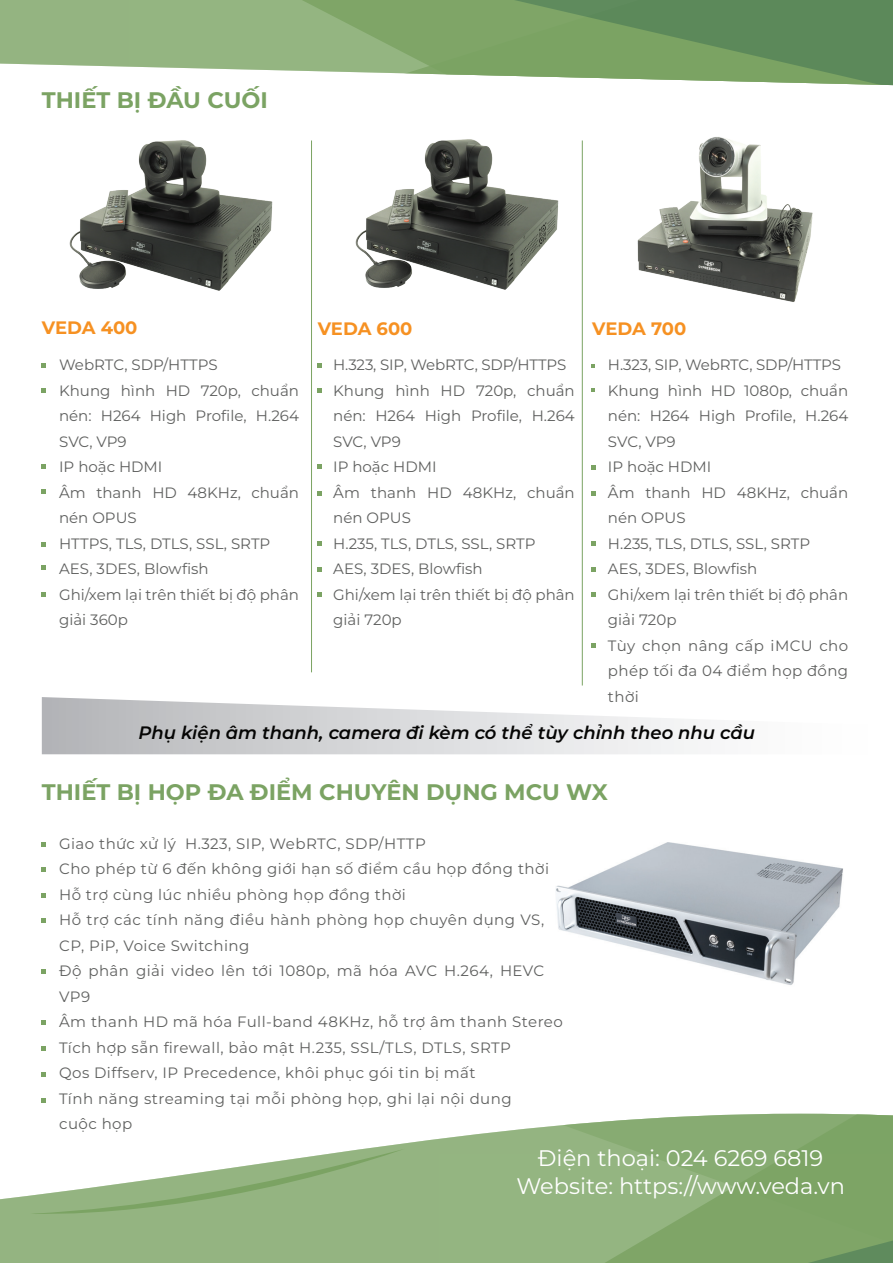
<style>
.page{position:relative;width:893px;height:1263px;background:#fff}
.page>*{position:absolute;margin:0;border:0;box-sizing:border-box;transform-origin:0 0}
.t1{font:22.5px/28.5px "Montserrat";color:#fff;text-align:center}
.t2{font:700 22.5px "Montserrat";color:#7ba363}
.t3{font:italic 600 18px "Montserrat";color:#050504}
.t4{font:700 18px "Montserrat";color:#f69122}
.t5{font:15px/25.5px "Montserrat";color:#606160}
.t6{font:15px/25.5px "Montserrat";letter-spacing:.03em;color:#606160}
</style>
<div class="page">
<div style="left:0;top:1195px;width:276px;height:68px;background:#94b481"></div>
<svg style="left:276px;top:1138px;width:163px;height:125px;background:#a1bd90"></svg>
<svg style="left:439px;top:1114px;width:454px;height:40px;fill:#87ab72"></svg>
<svg style="left:439px;top:1154px;width:454px;height:109px;background:#89ad74"></svg>
<img style="left:556px;top:842px;width:287px;height:143px">
<img style="left:355px;top:139px;width:227px;height:189px">
<svg style="left:31px;top:1149px;width:374px;height:72px"></svg>
<svg style="left:42px;top:697px;width:656px;height:57px"></svg>
<hr style="left:311px;top:140px;width:1px;height:532px;background:#7ba363">
<hr style="left:582px;top:140px;width:1px;height:545px;background:#7ba363">
<img style="left:637px;top:137px;width:176px;height:165px">
<svg style="left:42px;top:364px;width:4px;height:4px"></svg>
<svg style="left:42px;top:542px;width:4px;height:4px"></svg>
<svg style="left:42px;top:490px;width:4px;height:4px"></svg>
<svg style="left:42px;top:465px;width:4px;height:4px"></svg>
<svg style="left:42px;top:389px;width:4px;height:4px"></svg>
<svg style="left:42px;top:566px;width:4px;height:4px"></svg>
<svg style="left:42px;top:592px;width:4px;height:4px"></svg>
<svg style="left:42px;top:842px;width:4px;height:4px"></svg>
<svg style="left:42px;top:1047px;width:4px;height:4px"></svg>
<svg style="left:42px;top:969px;width:4px;height:4px"></svg>
<svg style="left:42px;top:893px;width:4px;height:5px"></svg>
<svg style="left:42px;top:918px;width:4px;height:4px"></svg>
<svg style="left:42px;top:867px;width:4px;height:5px"></svg>
<svg style="left:42px;top:1020px;width:4px;height:4px"></svg>
<svg style="left:42px;top:1099px;width:4px;height:4px"></svg>
<svg style="left:42px;top:1073px;width:4px;height:4px"></svg>
<svg style="left:318px;top:364px;width:4px;height:4px"></svg>
<svg style="left:318px;top:542px;width:4px;height:4px"></svg>
<svg style="left:318px;top:491px;width:4px;height:4px"></svg>
<svg style="left:318px;top:464px;width:4px;height:5px"></svg>
<svg style="left:318px;top:389px;width:4px;height:4px"></svg>
<svg style="left:318px;top:592px;width:4px;height:4px"></svg>
<svg style="left:318px;top:567px;width:4px;height:4px"></svg>
<svg style="left:591px;top:364px;width:4px;height:3px"></svg>
<svg style="left:591px;top:541px;width:4px;height:4px"></svg>
<svg style="left:591px;top:491px;width:4px;height:4px"></svg>
<svg style="left:591px;top:466px;width:4px;height:4px"></svg>
<svg style="left:591px;top:388px;width:4px;height:4px"></svg>
<svg style="left:591px;top:567px;width:4px;height:4px"></svg>
<svg style="left:591px;top:593px;width:4px;height:4px"></svg>
<svg style="left:591px;top:643px;width:4px;height:4px"></svg>
<div style="left:0;top:0;width:129px;height:67px;background:#94b481"></div>
<svg style="left:129px;top:0;width:764px;height:85px;background:#88ab79"></svg>
<img style="left:69px;top:140px;width:204px;height:151px">
<h1 class="t2" style="left:42px;top:84px;width:227px">THIẾT BỊ ĐẦU CUỐI</h1>
<p class="t4" style="left:42px;top:315px;width:97px">VEDA 400</p>
<p class="t4" style="left:318px;top:315px;width:96px">VEDA 600</p>
<p class="t4" style="left:592px;top:315px;width:96px">VEDA 700</p>
<p class="t5" style="left:59px;top:352px;width:241px">WebRTC, SDP/HTTPS<br>Khung hình HD 720p, chuẩn nén: H264 High Profile, H.264<br>SVC, VP9<br>IP hoặc HDMI<br>Âm thanh HD 48KHz, chuẩn nén OPUS<br>HTTPS, TLS, DTLS, SSL, SRTP<br>AES, 3DES, Blowfish<br>Ghi/xem lại trên thiết bị độ phân giải 360p</p>
<p class="t5" style="left:333px;top:352px;width:243px">H.323, SIP, WebRTC, SDP/HTTPS<br>Khung hình HD 720p, chuẩn nén: H264 High Profile, H.264<br>SVC, VP9<br>IP hoặc HDMI<br>Âm thanh HD 48KHz, chuẩn nén OPUS<br>H.235, TLS, DTLS, SSL, SRTP<br>AES, 3DES, Blowfish<br>Ghi/xem lại trên thiết bị độ phân giải 720p</p>
<p class="t5" style="left:608px;top:352px;width:242px">H.323, SIP, WebRTC, SDP/HTTPS<br>Khung hình HD 1080p, chuẩn nén: H264 High Profile, H.264<br>SVC, VP9<br>IP hoặc HDMI<br>Âm thanh HD 48KHz, chuẩn nén OPUS<br>H.235, TLS, DTLS, SSL, SRTP<br>AES, 3DES, Blowfish<br>Ghi/xem lại trên thiết bị độ phân giải 720p<br>Tùy chọn nâng cấp iMCU cho phép tối đa 04 điểm họp đồng thời</p>
<p class="t3" style="left:139px;top:720px;width:618px">Phụ kiện âm thanh, camera đi kèm có thể tùy chỉnh theo nhu cầu</p>
<h1 class="t2" style="left:42px;top:776px;width:567px">THIẾT BỊ HỌP ĐA ĐIỂM CHUYÊN DỤNG MCU WX</h1>
<p class="t6" style="left:59px;top:830px;width:505px">Giao thức xử lý H.323, SIP, WebRTC, SDP/HTTP<br>Cho phép từ 6 đến không giới hạn số điểm cầu họp đồng thời Hỗ trợ cùng lúc nhiều phòng họp đồng thời<br>Hỗ trợ các tính năng điều hành phòng họp chuyên dụng VS, CP, PiP, Voice Switching<br>Độ phân giải video lên tới 1080p, mã hóa AVC H.264, HEVC VP9<br>Âm thanh HD mã hóa Full-band 48KHz, hỗ trợ âm thanh Stereo Tích hợp sẵn firewall, bảo mật H.235, SSL/TLS, DTLS, SRTP<br>Qos Diffserv, IP Precedence, khôi phục gói tin bị mất<br>Tính năng streaming tại mỗi phòng họp, ghi lại nội dung<br>cuộc họp</p>
<h1 class="t1" style="left:516px;top:1143px;width:330px">Điện thoại: 024 6269 6819<br>Website: https://www.veda.vn</h1>
</div>
